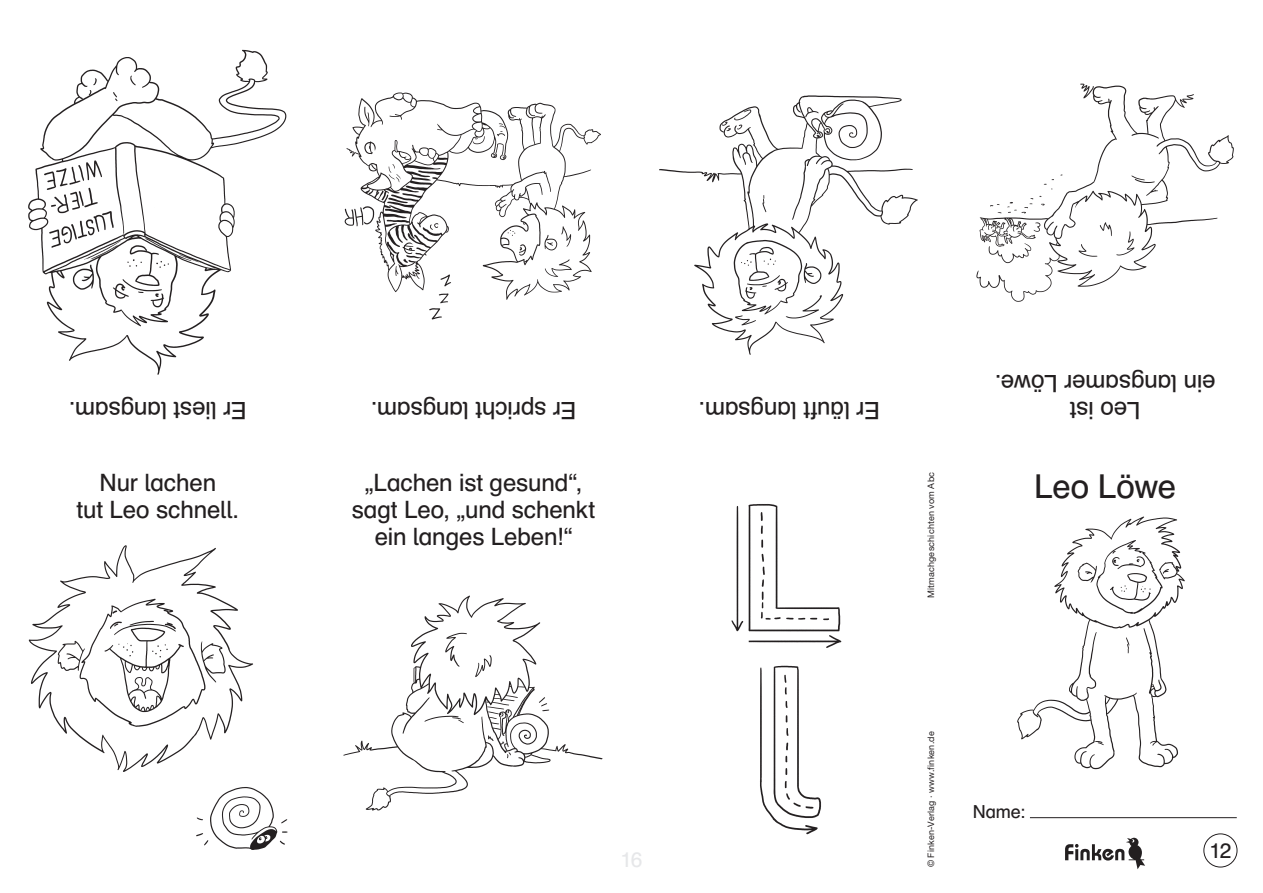
<style>
.page{position:relative;width:1263px;height:893px;background:#fff}
.page>*{position:absolute;margin:0;border:0;box-sizing:border-box;transform-origin:0 0}
.t1{font:500 33px "Finken Nord";letter-spacing:-.01em;color:#231f20}
.t2{font:500 24px/27px "Finken Nord";letter-spacing:-.005em;color:#231f20;text-align:center}
.t3{font:500 21px "Finken Nord";color:#e6e7e9}
.t4{font:500 21px "Finken Nord";color:#231f20}
.t5{font:500 18px "Finken Nord";color:#231f20}
.t6{font:9px "Helvetica Neue LT";letter-spacing:.02em;color:#231f20}
</style>
<div class="page">
<svg style="left:1065px;top:838px;width:80px;height:31px"></svg>
<hr style="left:1030px;top:817px;width:207px;height:1px;background:#231f20">
<div style="left:1203px;top:833px;width:34px;height:34px;border:1px solid #231f20;border-radius:50%"></div>
<img style="left:28px;top:545px;width:260px;height:305px">
<img style="left:343px;top:595px;width:260px;height:216px">
<img style="left:28px;top:49px;width:259px;height:326px">
<img style="left:344px;top:92px;width:257px;height:228px">
<img style="left:659px;top:95px;width:259px;height:260px">
<img style="left:976px;top:83px;width:258px;height:219px">
<img style="left:1017px;top:516px;width:168px;height:254px">
<img style="left:731px;top:504px;width:111px;height:331px">
<p class="t2" style="left:247px;top:424px;width:180px;rotate:-180deg">Er liest langsam.</p>
<p class="t2" style="left:576px;top:424px;width:207px;rotate:-180deg">Er spricht langsam.</p>
<p class="t2" style="left:880px;top:424px;width:183px;rotate:-180deg">Er läuft langsam.</p>
<p class="t2" style="left:1215px;top:424px;width:222px;rotate:-180deg">Leo ist<br>ein langsamer Löwe.</p>
<p class="t6" style="left:925px;top:598px;width:128px;rotate:-90deg">Mitmachgeschichten vom Abc</p>
<p class="t2" style="left:76px;top:469px;width:164px">Nur lachen<br>tut Leo schnell.</p>
<p class="t2" style="left:352px;top:469px;width:245px">„Lachen ist gesund“, sagt Leo, „und schenkt ein langes Leben!“</p>
<h1 class="t1" style="left:1034px;top:466px;width:144px">Leo Löwe</h1>
<p class="t3" style="left:620px;top:847px;width:24px">16</p>
<p class="t6" style="left:925px;top:867px;width:137px;rotate:-90deg">© Finken-Verlag · www.finken.de</p>
<p class="t5" style="left:973px;top:800px;width:54px">Name:</p>
<p class="t4" style="left:1209px;top:837px;width:23px">12</p>
</div>
